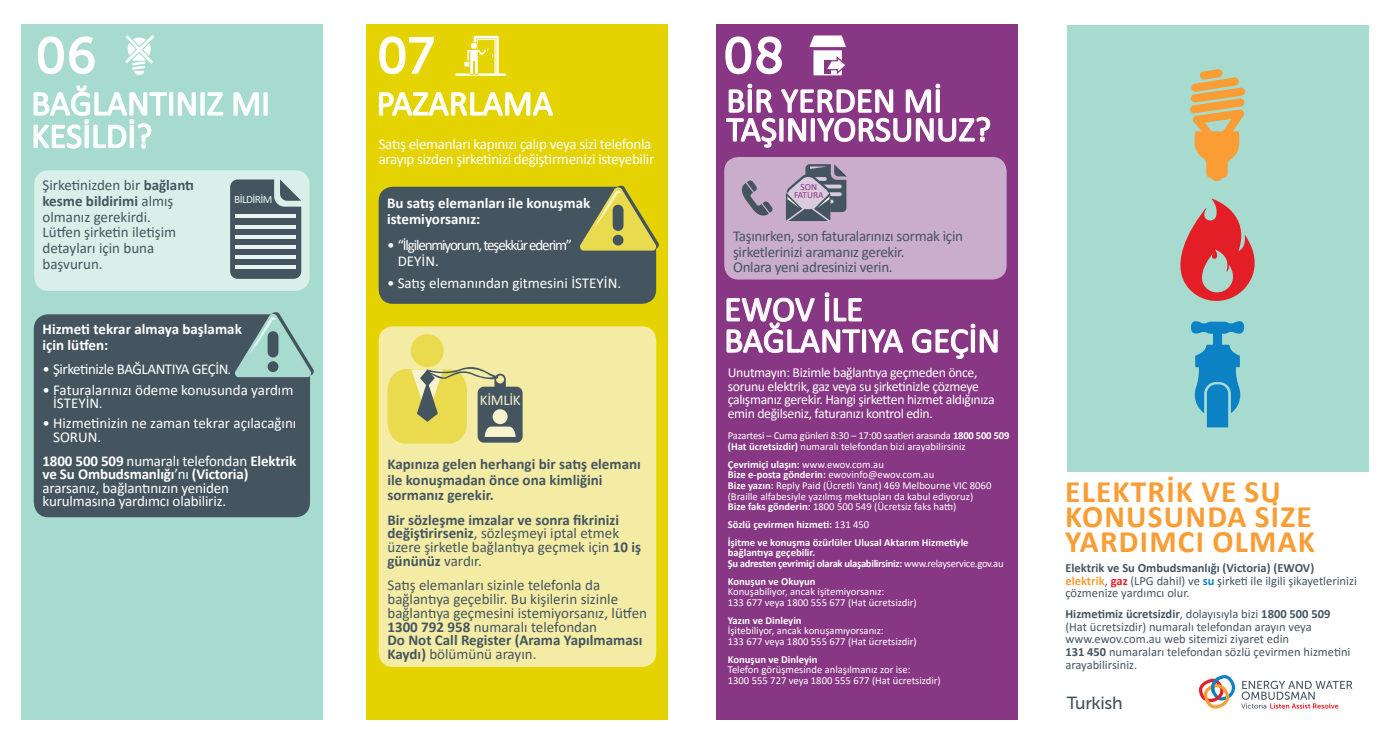
<style>
.page{position:relative;width:1393px;height:745px;background:#fff}
.page>*{position:absolute;margin:0;border:0;box-sizing:border-box;transform-origin:0 0}
.Head__40pt{font:50px "Museo Sans 500";color:#fff}
.HEADER_28pt{font:35px/31.2px "Calibri";color:#fff}
.Cover__26pt{font:700 31.25px/25px "Calibri";letter-spacing:.04em;color:#f99d34}
.LANGUAGE{font:17.5px "Museo Sans 500";letter-spacing:-.02em;color:#455560}
.Body__12pt_Book{font:15px/13.4px "Calibri";letter-spacing:-.01em;color:#fff}
.Body__12pt_Demi{font:15px/15.6px "Calibri";color:#455560}
.Body__12pt_Book-2{font:15px/13.8px "Calibri";color:#455560}
.Intro__12pt{font:15px/15.6px "Calibri";letter-spacing:-.02em;color:#455560}
.Intro__12pt-2{font:15px/15px "Calibri";letter-spacing:-.02em;color:#fff}
.Body__12pt_Demi-2{font:700 15px/15.6px "Calibri";color:#fff}
.Body__12pt_Demi-3{font:700 15px/15.6px "Calibri";color:#455560}
.Body__12pt_Book-3{font:15px/15.6px "Calibri";letter-spacing:-.075em;color:#fff}
.Body__12pt_Book-4{font:15px "Calibri";letter-spacing:-.03em;color:#fff}
.Body__12pt_Demi-4{font:15px "Calibri";letter-spacing:-.02em;color:#f8f3cf}
.Intro__12pt-3{font:13.75px/13.8px "Calibri";letter-spacing:-.025em;color:#fff}
.Body__10pt_Book{font:12.5px/12.5px "Calibri";color:#455560}
.Body__12pt_Demi-5{font:11.25px "Calibri";letter-spacing:-.05em;color:#e7f4f0}
.Body__10pt_Book-2{font:10.62px/10.6px "Calibri";color:#fff}
.Body__10pt_Book-3{font:700 10.62px/10.6px "Calibri";color:#fff}
.Body__10pt_Book-4{font:10.62px/10.6px "Calibri";letter-spacing:-.02em;color:#fff}
.Body__12pt_Demi-6{font:9.38px/7.8px "Calibri";color:#873783;text-align:center}
.s1{font-weight:700}
.s2{font-family:"Neutra Text"}
.s3{font-weight:400}
.s4{font-weight:700;color:#f99d34}
.s5{font-weight:700;color:#e41e27}
.s6{font-weight:700;color:#0c82c5}
</style>
<div class="page">
<div style="left:21px;top:25px;width:301px;height:694px;background:#a8dbcf"></div>
<div style="left:367px;top:25px;width:301px;height:694px;background:#e4d300"></div>
<div style="left:716px;top:25px;width:301px;height:694px;background:#873783"></div>
<div style="left:1067px;top:25px;width:301px;height:446px;background:#a8dbcf"></div>
<svg style="left:233px;top:92px;width:35px;height:24px"></svg>
<div style="left:34px;top:314px;width:276px;height:203px;background:#455560"></div>
<svg style="left:234px;top:312px;width:80px;height:65px"></svg>
<div style="left:268px;top:331px;width:10px;height:26px;background:#455560;border-radius:5px"></div>
<div style="left:268px;top:361px;width:10px;height:11px;background:#455560;border-radius:50%"></div>
<div style="left:34px;top:170px;width:276px;height:121px;background:#daefe9;border-radius:14px"></div>
<svg style="left:33px;top:24px;width:191px;height:125px"></svg>
<svg style="left:230px;top:179px;width:71px;height:100px;background:#54656e"></svg>
<hr style="left:235px;top:214px;width:61px;height:4px;background:#e7f4f0">
<hr style="left:235px;top:225px;width:61px;height:4px;background:#e7f4f0">
<hr style="left:235px;top:235px;width:60px;height:4px;background:#e7f4f0">
<hr style="left:235px;top:245px;width:60px;height:4px;background:#e7f4f0">
<hr style="left:235px;top:255px;width:60px;height:4px;background:#e7f4f0">
<hr style="left:235px;top:265px;width:60px;height:4px;background:#e7f4f0">
<svg style="left:379px;top:36px;width:55px;height:39px"></svg>
<svg style="left:455px;top:36px;width:51px;height:40px"></svg>
<div style="left:470px;top:42px;width:7px;height:7px;background:#fff;border-radius:50%"></div>
<div style="left:470px;top:42px;width:8px;height:8px;border:1px solid #e4d300;border-radius:50%"></div>
<svg style="left:378px;top:92px;width:175px;height:24px"></svg>
<svg style="left:379px;top:185px;width:280px;height:118px;background:#58645a"></svg>
<div style="left:612px;top:204px;width:11px;height:27px;background:#455560;border-radius:5px"></div>
<div style="left:612px;top:234px;width:11px;height:11px;background:#455560;border-radius:50%"></div>
<div style="left:379px;top:326px;width:277px;height:340px;background:#f4eca5;border-radius:14px"></div>
<div style="left:411px;top:334px;width:33px;height:33px;background:#eada4d;border-radius:50%"></div>
<svg style="left:387px;top:363px;width:135px;height:80px"></svg>
<svg style="left:726px;top:292px;width:178px;height:61px"></svg>
<svg style="left:912px;top:323px;width:86px;height:36px"></svg>
<div style="left:724px;top:157px;width:282px;height:122px;background:#caaccb;border-radius:14px"></div>
<svg style="left:724px;top:24px;width:267px;height:124px"></svg>
<svg style="left:741px;top:180px;width:32px;height:36px"></svg>
<svg style="left:786px;top:164px;width:60px;height:57px"></svg>
<svg style="left:1191px;top:321px;width:53px;height:106px"></svg>
<svg style="left:1180px;top:198px;width:75px;height:103px"></svg>
<svg style="left:1190px;top:69px;width:55px;height:112px"></svg>
<svg style="left:1241px;top:680px;width:111px;height:28px"></svg>
<svg style="left:1199px;top:675px;width:36px;height:33px"></svg>
<p class="Head__40pt" style="left:35px;top:28px;width:63px">06</p>
<p class="HEADER_28pt" style="left:31px;top:87px;width:240px">BAĞLANTINIZ MI</p>
<p class="HEADER_28pt" style="left:31px;top:119px;width:123px">KESİLDİ?</p>
<p class="Body__12pt_Demi" style="left:43px;top:177px;width:153px">Şirketinizden bir <span class="s1">bağlantı kesme bildirimi</span> almış olmanız gerekirdi.<br>Lütfen şirketin iletişim detayları için buna başvurun.</p>
<p class="Body__12pt_Demi-5" style="left:234px;top:191px;width:40px">BİLDİRİM</p>
<p class="Body__12pt_Demi-2" style="left:43px;top:321px;width:201px">Hizmeti tekrar almaya başlamak için lütfen:</p>
<p class="Body__12pt_Book-4" style="left:43px;top:358px;width:190px">• Şirketinizle BAĞLANTIYA GEÇİN<span class="s2">.</span></p>
<p class="Body__12pt_Book" style="left:53px;top:382px;width:242px;text-indent:-11px">• Faturalarınızı ödeme konusunda yardım<br>İSTEYİN<span class="s2">.</span></p>
<p class="Body__12pt_Book" style="left:53px;top:416px;width:245px;text-indent:-11px">• Hizmetinizin ne zaman tekrar açılacağını<br>SORUN.</p>
<p class="Body__12pt_Book" style="left:43px;top:453px;width:255px"><span class="s1">1800 500 509</span> numaralı telefondan <span class="s1">Elektrik ve Su Ombudsmanlığı</span>’nı <span class="s1">(Victoria) </span>ararsanız, bağlantınızın yeniden kurulmasına yardımcı olabiliriz.</p>
<p class="Head__40pt" style="left:377px;top:28px;width:59px">07</p>
<p class="HEADER_28pt" style="left:376px;top:87px;width:178px">PAZARLAMA</p>
<p class="Intro__12pt-2" style="left:379px;top:136px;width:277px">Satış elemanları kapınızı çalıp veya sizi telefonla arayıp sizden şirketinizi değiştirmenizi isteyebilir</p>
<p class="Body__12pt_Demi-2" style="left:387px;top:195px;width:205px">Bu satış elemanları ile konuşmak istemiyorsanız:</p>
<p class="Body__12pt_Book-3" style="left:398px;top:237px;width:176px;text-indent:-11px">• “İlgilenmiyorum, teşekkür ederim”<br>DEYİN.</p>
<p class="Body__12pt_Book" style="left:387px;top:276px;width:236px">• Satış elemanından gitmesini İSTEYİN.</p>
<p class="Body__12pt_Demi-4" style="left:480px;top:389px;width:42px">KİMLİK</p>
<p class="Body__12pt_Demi-3" style="left:387px;top:455px;width:255px">Kapınıza gelen herhangi bir satış elemanı ile konuşmadan önce ona kimliğini sormanız gerekir.</p>
<p class="Body__12pt_Demi" style="left:387px;top:512px;width:255px;line-height:13.8px"><span class="s1">Bir sözleşme imzalar ve sonra fikrinizi değiştirirseniz</span>, sözleşmeyi iptal etmek üzere şirketle bağlantıya geçmek için <span class="s1">10 iş gününüz</span> vardır.</p>
<p class="Body__12pt_Book-2" style="left:387px;top:577px;width:261px">Satış elemanları sizinle telefonla da bağlantıya geçebilir. Bu kişilerin sizinle bağlantıya geçmesini istemiyorsanız, lütfen <span class="s1">1300 792 958</span> numaralı telefondan<br><span class="s1">Do Not Call Register (Arama Yapılmaması Kaydı)</span> bölümünü arayın.</p>
<p class="Head__40pt" style="left:723px;top:28px;width:63px">08</p>
<p class="HEADER_28pt" style="left:726px;top:85px;width:266px;line-height:28.8px">BİR YERDEN Mİ<br>TAŞINIYORSUNUZ?</p>
<p class="Body__12pt_Demi-6" style="left:794px;top:183px;width:31px">SON<br>FATURA</p>
<p class="Intro__12pt" style="left:733px;top:228px;width:231px">Taşınırken, son faturalarınızı sormak için şirketlerinizi aramanız gerekir.<br>Onlara yeni adresinizi verin.</p>
<p class="HEADER_28pt" style="left:724px;top:292px;width:277px">EWOV İLE<br>BAĞLANTIYA GEÇİN</p>
<p class="Intro__12pt-3" style="left:728px;top:365px;width:268px">Unutmayın: Bizimle bağlantıya geçmeden önce, sorunu elektrik, gaz veya su şirketinizle çözmeye çalışmanız gerekir. Hangi şirketten hizmet aldığınıza emin değilseniz, faturanızı kontrol edin.</p>
<p class="Body__10pt_Book-4" style="left:728px;top:430px;width:283px">Pazartesi – Cuma günleri 8:30 – 17:00 saatleri arasında <span class="s1">1800 500 509 (Hat ücretsizdir)</span> numaralı telefondan bizi arayabilirsiniz</p>
<p class="Body__10pt_Book-2" style="left:728px;top:458px;width:265px"><span class="s1">Çevrimiçi ulaşın:</span> www.ewov.com.au<br><span class="s1">Bize e-posta gönderin:</span> ewovinfo@ewov.com.au<br><span class="s1">Bize yazın:</span> Reply Paid (Ücretli Yanıt) 469 Melbourne VIC 8060 (Braille alfabesiyle yazılmış mektupları da kabul ediyoruz)<br><span class="s1">Bize faks gönderin:</span> 1800 500 549 (Ücretsiz faks hattı)</p>
<p class="Body__10pt_Book-3" style="left:728px;top:518px;width:143px">Sözlü çevirmen hizmeti: <span class="s3">131 450</span></p>
<p class="Body__10pt_Book-3" style="left:728px;top:536px;width:277px">İşitme ve konuşma özürlüler Ulusal Aktarım Hizmetiyle bağlantıya geçebilir.<br>Şu adresten çevrimiçi olarak ulaşabilirsiniz: <span class="s3">www.relayservice.gov.au</span></p>
<p class="Body__10pt_Book-2" style="left:728px;top:575px;width:190px"><span class="s1">Konuşun ve Okuyun<br></span>Konuşabiliyor, ancak işitemiyorsanız:<br>133 677 veya 1800 555 677 (Hat ücretsizdir)</p>
<p class="Body__10pt_Book-2" style="left:728px;top:614px;width:190px"><span class="s1">Yazın ve Dinleyin<br></span>İşitebiliyor, ancak konuşamıyorsanız:<br>133 677 veya 1800 555 677 (Hat ücretsizdir)</p>
<p class="Body__10pt_Book-2" style="left:728px;top:653px;width:214px"><span class="s1">Konuşun ve Dinleyin<br></span>Telefon görüşmesinde anlaşılmanız zor ise:<br>1300 555 727 veya 1800 555 677 (Hat ücretsizdir)</p>
<p class="Cover__26pt" style="left:1065px;top:478px;width:251px">ELEKTRİK VE SU<br>KONUSUNDA SİZE<br>YARDIMCI OLMAK</p>
<p class="Body__10pt_Book" style="left:1065px;top:561px;width:293px"><span class="s1">Elektrik ve Su Ombudsmanlığı (Victoria) (EWOV) </span><span class="s4">elektrik</span>, <span class="s5">gaz</span> (LPG dahil) ve <span class="s6">su</span> şirketi ile ilgili şikayetlerinizi çözmenize yardımcı olur.</p>
<p class="Body__10pt_Book" style="left:1065px;top:607px;width:287px"><span class="s1">Hizmetimiz ücretsizdir</span>, dolayısıyla bizi <span class="s1">1800 500 509 </span>(Hat ücretsizdir) numaralı telefondan arayın veya www.ewov.com.au web sitemizi ziyaret edin<br><span class="s1">131 450</span> numaraları telefondan sözlü çevirmen hizmetini arayabilirsiniz.</p>
<p class="LANGUAGE" style="left:1067px;top:693px;width:57px">Turkish</p>
</div>
